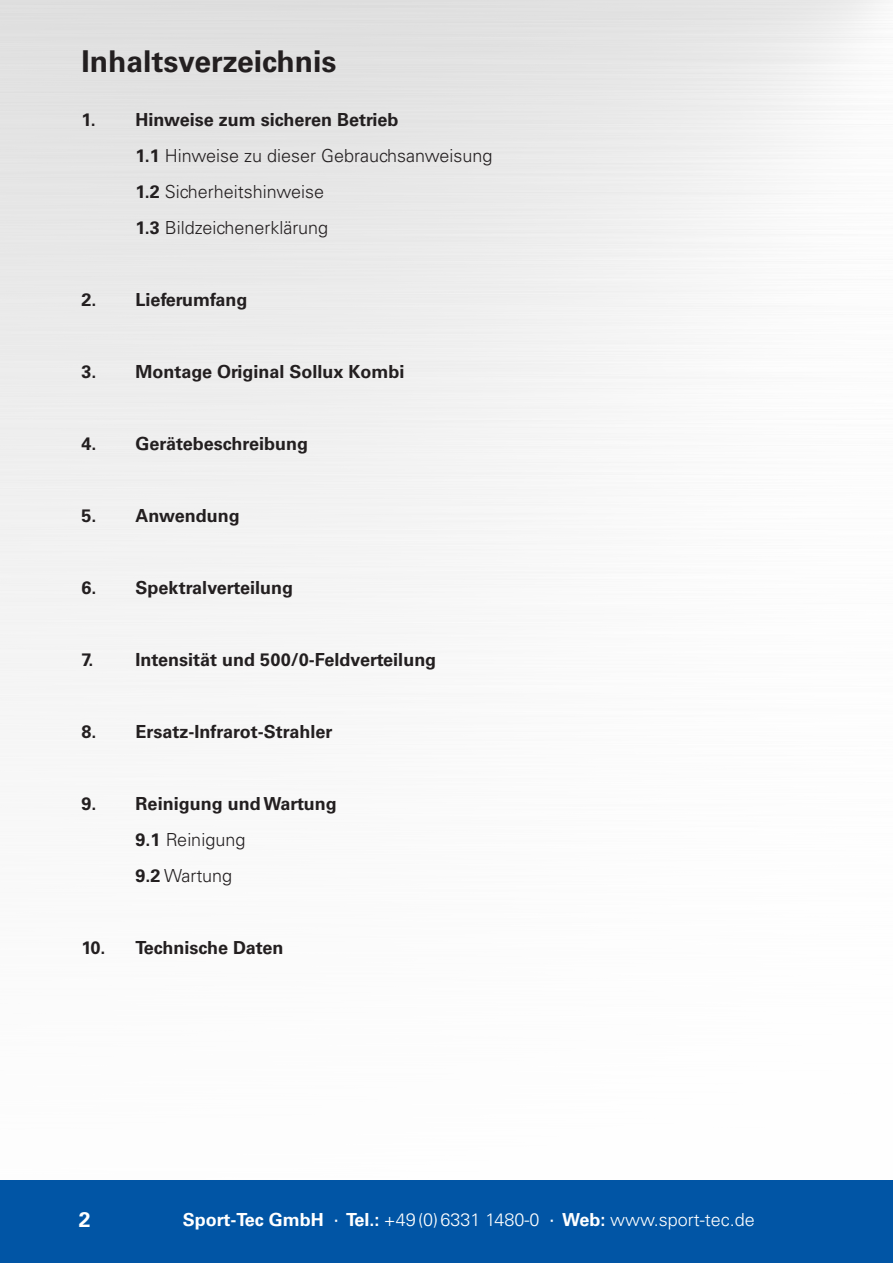
<style>
.page{position:relative;width:893px;height:1263px;background:#fff}
.page>*{position:absolute;margin:0;border:0;box-sizing:border-box;transform-origin:0 0}
.t1{font:700 30px "Univers LT Std";color:#231f20}
.t2{font:700 21.15px "Univers LT Std";color:#fff}
.t3{font:700 18px "Univers LT Std";color:#231f20}
.t4{font:300 18px "Univers LT Std";color:#231f20}
.t5{font:300 18px "Univers LT Std";color:#fff}
.s1{font-weight:700}
.s2{font-weight:400}
</style>
<div class="page">
<div style="left:0;top:1180px;width:893px;height:83px;background:#0155a5"></div>
<p class="t1" style="left:82px;top:44px;width:256px">Inhaltsverzeichnis</p>
<p class="t3" style="left:82px;top:109px;width:318px">1. Hinweise zum sicheren Betrieb</p>
<p class="t4" style="left:136px;top:145px;width:358px"><span class="s1">1.1</span> Hinweise zu dieser Gebrauchsanweisung</p>
<p class="t4" style="left:136px;top:181px;width:190px"><span class="s1">1.2</span> Sicherheitshinweise</p>
<p class="t4" style="left:136px;top:217px;width:194px"><span class="s1">1.3</span> Bildzeichenerklärung</p>
<p class="t3" style="left:82px;top:289px;width:167px">2. Lieferumfang</p>
<p class="t3" style="left:82px;top:361px;width:324px">3. Montage Original Sollux Kombi</p>
<p class="t3" style="left:82px;top:433px;width:228px">4. Gerätebeschreibung</p>
<p class="t3" style="left:82px;top:505px;width:160px">5. Anwendung</p>
<p class="t3" style="left:82px;top:577px;width:213px">6. Spektralverteilung</p>
<p class="t3" style="left:82px;top:649px;width:356px">7. Intensität und 500/0-Feldverteilung</p>
<p class="t3" style="left:82px;top:721px;width:252px">8. Ersatz-Infrarot-Strahler</p>
<p class="t3" style="left:82px;top:793px;width:257px">9. Reinigung und Wartung</p>
<p class="t4" style="left:136px;top:829px;width:111px"><span class="s1">9.1</span> Reinigung</p>
<p class="t4" style="left:136px;top:865px;width:98px"><span class="s1">9.2</span> Wartung</p>
<p class="t3" style="left:82px;top:937px;width:203px">10. Technische Daten</p>
<p class="t2" style="left:79px;top:1207px;width:13px">2</p>
<p class="t5" style="left:183px;top:1208px;width:574px"><span class="s1">Sport-Tec GmbH</span> <span class="s2">∙</span> <span class="s1">Tel.:</span> +49(0)6331 1480-0 <span class="s2">∙</span> <span class="s1">Web:</span> www.sport-tec.de</p>
</div>
